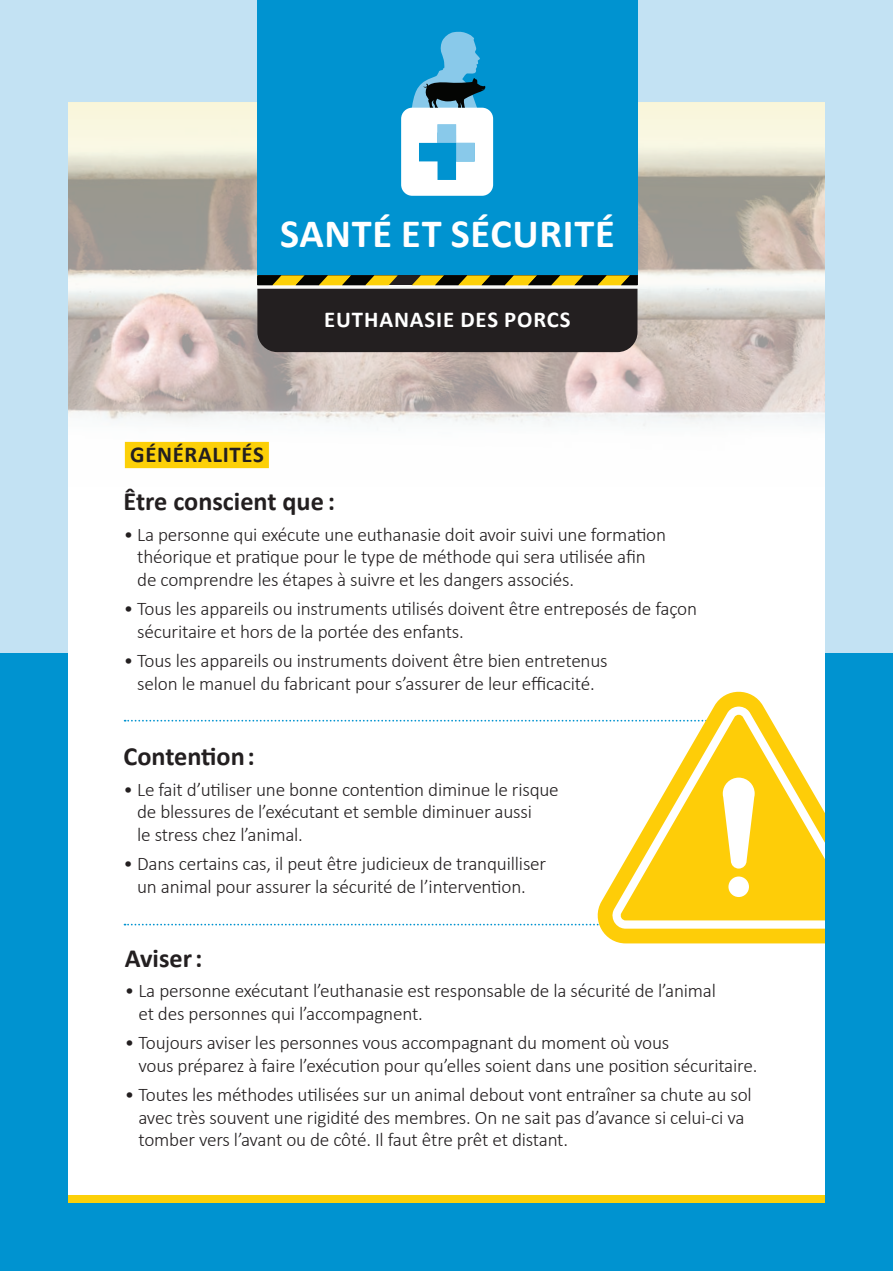
<style>
.page{position:relative;width:893px;height:1271px;background:#fff}
.page>*{position:absolute;margin:0;border:0;box-sizing:border-box;transform-origin:0 0}
.t1{font:700 40.25px "Calibri";letter-spacing:.02em;color:#fff}
.t2{font:700 26.25px "Calibri";color:#231f20}
.t3{font:700 22.75px "Calibri";letter-spacing:.04em;color:#fff}
.t4{font:700 22.75px "Calibri";letter-spacing:.03em;color:#231f20}
.t5{font:300 19.25px/22.8px "Calibri";letter-spacing:-.01em;color:#231f20}
</style>
<div class="page">
<div style="left:0;top:0;width:892px;height:1270px;background:#c3e2f3"></div>
<div style="left:0;top:652px;width:892px;height:618px;background:#0093d0"></div>
<div style="left:68px;top:103px;width:756px;height:1099px;background:#fff"></div>
<div style="left:68px;top:1195px;width:756px;height:7px;background:#fcd008"></div>
<img style="left:68px;top:103px;width:756px;height:366px">
<div style="left:258px;top:0;width:380px;height:275px;background:#0093d0"></div>
<svg style="left:257px;top:275px;width:380px;height:77px;background:#393327"></svg>
<svg style="left:401px;top:31px;width:92px;height:165px"></svg>
<div style="left:125px;top:442px;width:144px;height:26px;background:#fcd008"></div>
<svg style="left:124px;top:719px;width:466px;height:206px"></svg>
<svg style="left:590px;top:691px;width:234px;height:252px;fill:#fecd08"></svg>
<svg style="left:886px;top:1264px;width:7px;height:7px"></svg>
<h1 class="t1" style="left:280px;top:209px;width:336px">SANTÉ ET SÉCURITÉ</h1>
<p class="t4" style="left:130px;top:440px;width:135px">GÉNÉRALITÉS</p>
<p class="t3" style="left:324px;top:305px;width:248px">EUTHANASIE DES PORCS</p>
<h2 class="t2" style="left:124px;top:485px;width:213px">Être conscient que :</h2>
<p class="t5" style="left:137px;top:522px;width:530px;text-indent:-14px">• La personne qui exécute une euthanasie doit avoir suivi une formation théorique et pratique pour le type de méthode qui sera utilisée afin de comprendre les étapes à suivre et les dangers associés.</p>
<p class="t5" style="left:137px;top:596px;width:561px;text-indent:-14px">• Tous les appareils ou instruments utilisés doivent être entreposés de façon sécuritaire et hors de la portée des enfants.</p>
<p class="t5" style="left:124px;top:648px;width:485px;text-align:center">• Tous les appareils ou instruments doivent être bien entretenus selon le manuel du fabricant pour s’assurer de leur efficacité.</p>
<h2 class="t2" style="left:123px;top:740px;width:133px">Contention:</h2>
<p class="t5" style="left:137px;top:777px;width:423px;text-indent:-14px">• Le fait d’utiliser une bonne contention diminue le risque de blessures de l’exécutant et semble diminuer aussi<br>le stress chez l’animal.</p>
<p class="t5" style="left:123px;top:851px;width:424px;text-align:center">• Dans certains cas, il peut être judicieux de tranquilliser un animal pour assurer la sécurité de l’intervention.</p>
<h2 class="t2" style="left:125px;top:941px;width:79px">Aviser :</h2>
<p class="t5" style="left:138px;top:978px;width:579px;text-indent:-14px">• La personne exécutant l’euthanasie est responsable de la sécurité de l’animal et des personnes qui l’accompagnent.</p>
<p class="t5" style="left:138px;top:1030px;width:620px;text-indent:-14px">• Toujours aviser les personnes vous accompagnant du moment où vous<br>vous préparez à faire l’exécution pour qu’elles soient dans une position sécuritaire.</p>
<p class="t5" style="left:138px;top:1082px;width:614px;text-indent:-14px">• Toutes les méthodes utilisées sur un animal debout vont entraîner sa chute au sol avec très souvent une rigidité des membres. On ne sait pas d’avance si celui-ci va tomber vers l’avant ou de côté. Il faut être prêt et distant.</p>
</div>
